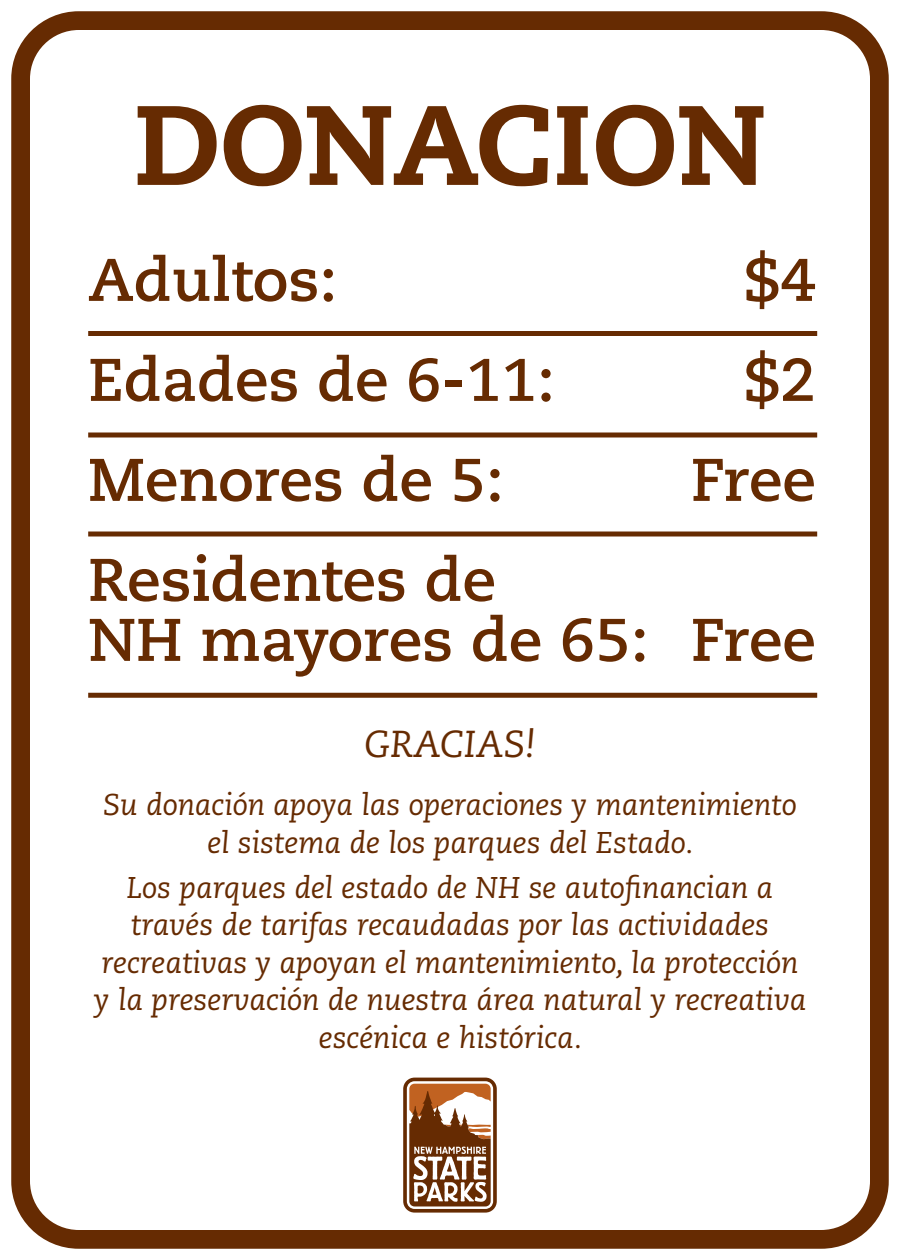
<style>
.page{position:relative;width:900px;height:1260px;background:#fff}
.page>*{position:absolute;margin:0;border:0;box-sizing:border-box;transform-origin:0 0}
.t1{font:800 112.5px "Caecilia LT Pro 85";color:#662b02}
.t2{font:700 60px "Caecilia LT Pro 75";color:#662b02}
.t3{font:italic 37.5px "Caecilia LT Pro 56";color:#662b02}
.t4{font:italic 30px/37.5px "Caecilia LT Pro 56";color:#662b02}
</style>
<div class="page">
<div style="left:11px;top:11px;width:878px;height:1238px;border:19px solid #662b02;border-radius:58px"></div>
<svg style="left:403px;top:1078px;width:94px;height:135px"></svg>
<div style="left:88px;top:331px;width:729px;height:5px;background:#662b02"></div>
<div style="left:88px;top:432px;width:729px;height:6px;background:#662b02"></div>
<div style="left:88px;top:532px;width:729px;height:5px;background:#662b02"></div>
<div style="left:88px;top:693px;width:729px;height:5px;background:#662b02"></div>
<p class="t1" style="left:134px;top:68px;width:634px">DONACION</p>
<p class="t2" style="left:88px;top:239px;width:250px">Adultos:</p>
<p class="t2" style="left:745px;top:239px;width:73px">$4</p>
<p class="t2" style="left:88px;top:339px;width:468px">Edades de 6-11:</p>
<p class="t2" style="left:745px;top:339px;width:73px">$2</p>
<p class="t2" style="left:88px;top:439px;width:417px">Menores de 5:</p>
<p class="t2" style="left:691px;top:439px;width:126px">Free</p>
<p class="t2" style="left:88px;top:539px;width:409px">Residentes de</p>
<p class="t2" style="left:88px;top:599px;width:729px">NH mayores de 65: Free</p>
<p class="t3" style="left:364px;top:720px;width:173px">GRACIAS!</p>
<p class="t4" style="left:103px;top:786px;width:695px">Su donación apoya las operaciones y mantenimiento</p>
<p class="t4" style="left:208px;top:823px;width:487px">el sistema de los parques del Estado.</p>
<p class="t4" style="left:127px;top:868px;width:648px">Los parques del estado de NH se autofinancian a través de tarifas recaudadas por las actividades</p>
<p class="t4" style="left:94px;top:943px;width:714px;text-align:center">recreativas y apoyan el mantenimiento, la protección y la preservación de nuestra área natural y recreativa escénica e histórica.</p>
</div>
